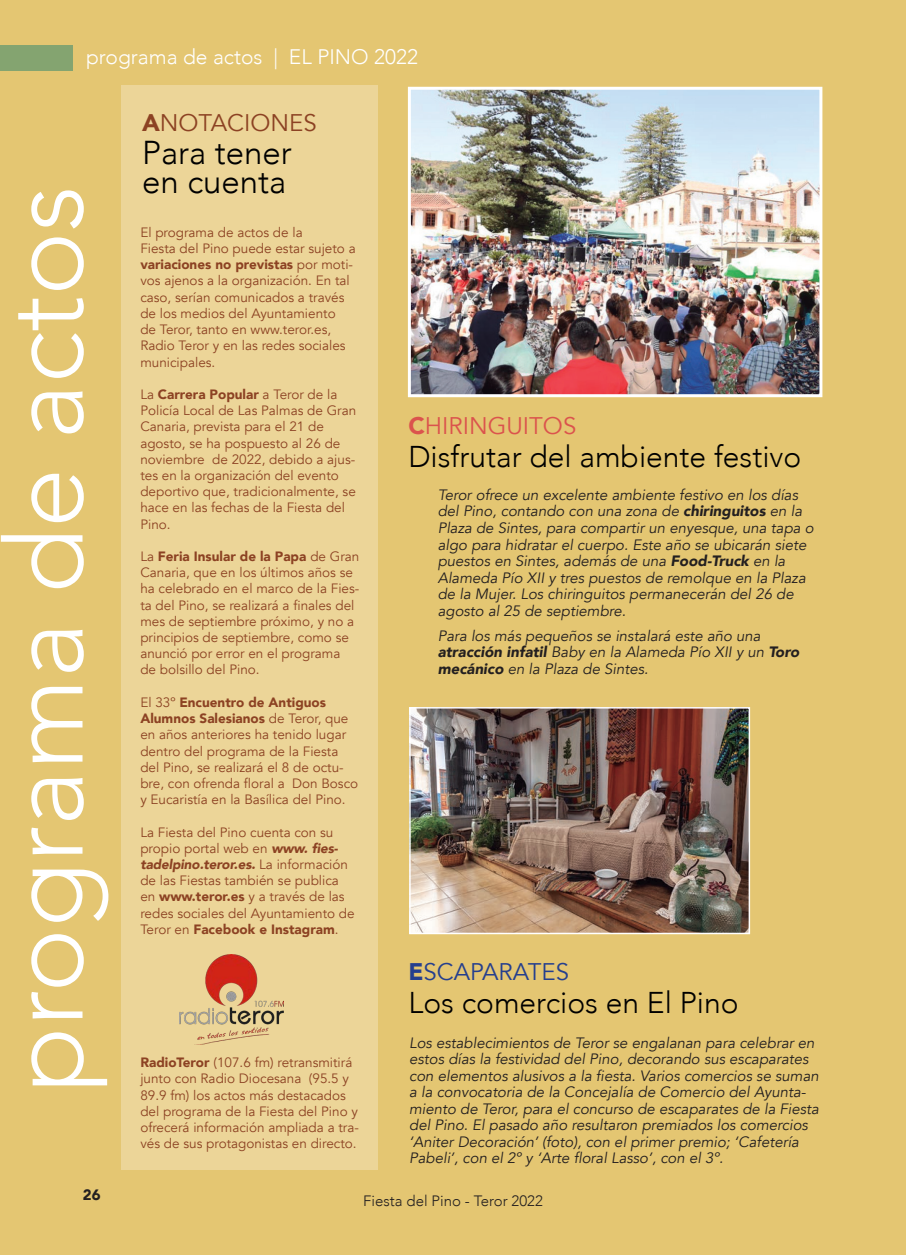
<style>
.page{position:relative;width:906px;height:1255px;background:#fff}
.page>*{position:absolute;margin:0;border:0;box-sizing:border-box;transform-origin:0 0}
.t1{font:300 108px "Avenir";color:#fff}
.t2{font:300 33px "Avenir";color:#000}
.t3{font:300 30px "Avenir";color:#000}
.t4{font:24px "Avenir";color:#db534d}
.t5{font:24px "Avenir";color:#8c4223}
.t6{font:24px "Avenir";color:#253f8e}
.t7{font:300 21px "Avenir";color:#fff}
.t8{font:italic 15px/16.5px "Avenir";color:#231f20}
.t9{font:300 15px "Avenir";color:#231f20}
.t10{font:900 15px "Avenir";color:#231f20}
.t11{font:13.5px/16.2px "Avenir";color:#8c4223}
.s1{font-weight:900}
.s2{font-weight:900;font-style:italic}
</style>
<div class="page">
<div style="left:0;top:0;width:906px;height:1254px;background:#e4c672"></div>
<div style="left:0;top:46px;width:72px;height:25px;background:#84a470"></div>
<img style="left:412px;top:91px;width:406px;height:302px">
<div style="left:408px;top:87px;width:414px;height:310px;border:3px solid #fff"></div>
<div style="left:121px;top:85px;width:256px;height:1084px;background:#ecd598"></div>
<img style="left:412px;top:710px;width:335px;height:221px">
<div style="left:409px;top:707px;width:341px;height:227px;border:2px solid #fff"></div>
<img style="left:179px;top:954px;width:104px;height:90px">
<p class="t7" style="left:86px;top:44px;width:333px">programa de actos | EL PINO 2022</p>
<p class="t1" style="left:-19px;top:1092px;width:908px;rotate:-90deg">programa de actos</p>
<p class="t10" style="left:83px;top:1181px;width:19px">26</p>
<p class="t5" style="left:142px;top:109px;width:176px"><span class="s1">A</span>NOTACIONES</p>
<p class="t2" style="left:142px;top:133px;width:151px">Para tener</p>
<p class="t2" style="left:142px;top:162px;width:146px">en cuenta</p>
<p class="t11" style="left:140px;top:224px;width:164px">El programa de actos de la</p>
<p class="t11" style="left:140px;top:240px;width:217px">Fiesta del Pino puede estar sujeto a <span class="s1">variaciones no previstas</span> por moti&shy;vos ajenos a la organización. En tal caso, serían comunicados a través de los medios del Ayuntamiento<br>de Teror, tanto en www.teror.es,<br>Radio Teror y en las redes sociales municipales.</p>
<p class="t11" style="left:140px;top:386px;width:217px">La <span class="s1">Carrera Popular</span> a Teror de la<br>Policía Local de Las Palmas de Gran<br>Canaria, prevista para el 21 de agosto, se ha pospuesto al 26 de noviembre de 2022, debido a ajus&shy;tes en la organización del evento deportivo que, tradicionalmente, se hace en las fechas de la Fiesta del<br>Pino.</p>
<p class="t11" style="left:140px;top:548px;width:220px">La <span class="s1">Feria Insular de la Papa</span> de Gran<br>Canaria, que en los últimos años se ha celebrado en el marco de la Fies&shy;ta del Pino, se realizará a finales del mes de septiembre próximo, y no a principios de septiembre, como se anunció por error en el programa de bolsillo del Pino.</p>
<p class="t11" style="left:140px;top:694px;width:219px">El 33º <span class="s1">Encuentro de Antiguos Alumnos Salesianos</span> de Teror, que en años anteriores ha tenido lugar dentro del programa de la Fiesta del Pino, se realizará el 8 de octu&shy;bre, con ofrenda floral a Don Bosco y Eucaristía en la Basílica del Pino.</p>
<p class="t11" style="left:140px;top:824px;width:216px">La Fiesta del Pino cuenta con su propio portal web en <span class="s2">www. fies&shy;tadelpino.teror.es.</span> La información de las Fiestas también se publica en <span class="s1">www.teror.es</span> y a través de las redes sociales del Ayuntamiento de<br>Teror en <span class="s1">Facebook e Instagram</span>.</p>
<p class="t11" style="left:140px;top:1054px;width:220px"><span class="s1">RadioTeror</span> (107.6 fm) retransmitirá junto con Radio Diocesana (95.5 y 89.9 fm) los actos más destacados del programa de la Fiesta del Pino y ofrecerá información ampliada a tra&shy;vés de sus protagonistas en directo.</p>
<p class="t4" style="left:408px;top:411px;width:169px"><span class="s1">C</span>HIRINGUITOS</p>
<p class="t3" style="left:408px;top:439px;width:394px">Disfrutar del ambiente festivo</p>
<p class="t8" style="left:438px;top:487px;width:377px">Teror ofrece un excelente ambiente festivo en los días del Pino, contando con una zona de <span class="s1">chiringuitos</span> en la Plaza de Sintes, para compartir un enyesque, una tapa o algo para hidratar el cuerpo. Este año se ubicarán siete puestos en Sintes, además de una <span class="s1">Food-Truck</span> en la Alameda Pío XII y tres puestos de remolque en la Plaza de la Mujer. Los chiringuitos permanecerán del 26 de agosto al 25 de septiembre.</p>
<p class="t8" style="left:438px;top:627px;width:324px">Para los más pequeños se instalará este año una</p>
<p class="t8" style="left:438px;top:644px;width:363px"><span class="s1">atracción infatil</span> Baby en la Alameda Pío XII y un <span class="s1">Toro mecánico</span> en la Plaza de Sintes.</p>
<p class="t6" style="left:408px;top:957px;width:162px"><span class="s1">E</span>SCAPARATES</p>
<p class="t3" style="left:408px;top:984px;width:332px">Los comercios en El Pino</p>
<p class="t8" style="left:409px;top:1034px;width:411px">Los establecimientos de Teror se engalanan para celebrar en estos días la festividad del Pino, decorando sus escaparates con elementos alusivos a la fiesta. Varios comercios se suman a la convocatoria de la Concejalía de Comercio del Ayunta&shy;miento de Teror, para el concurso de escaparates de la Fiesta del Pino. El pasado año resultaron premiados los comercios ‘Aniter Decoración’ (foto), con el primer premio; ‘Cafetería Pabeli’, con el 2º y ‘Arte floral Lasso’, con el 3º.</p>
<p class="t9" style="left:363px;top:1192px;width:181px">Fiesta del Pino - Teror 2022</p>
</div>
